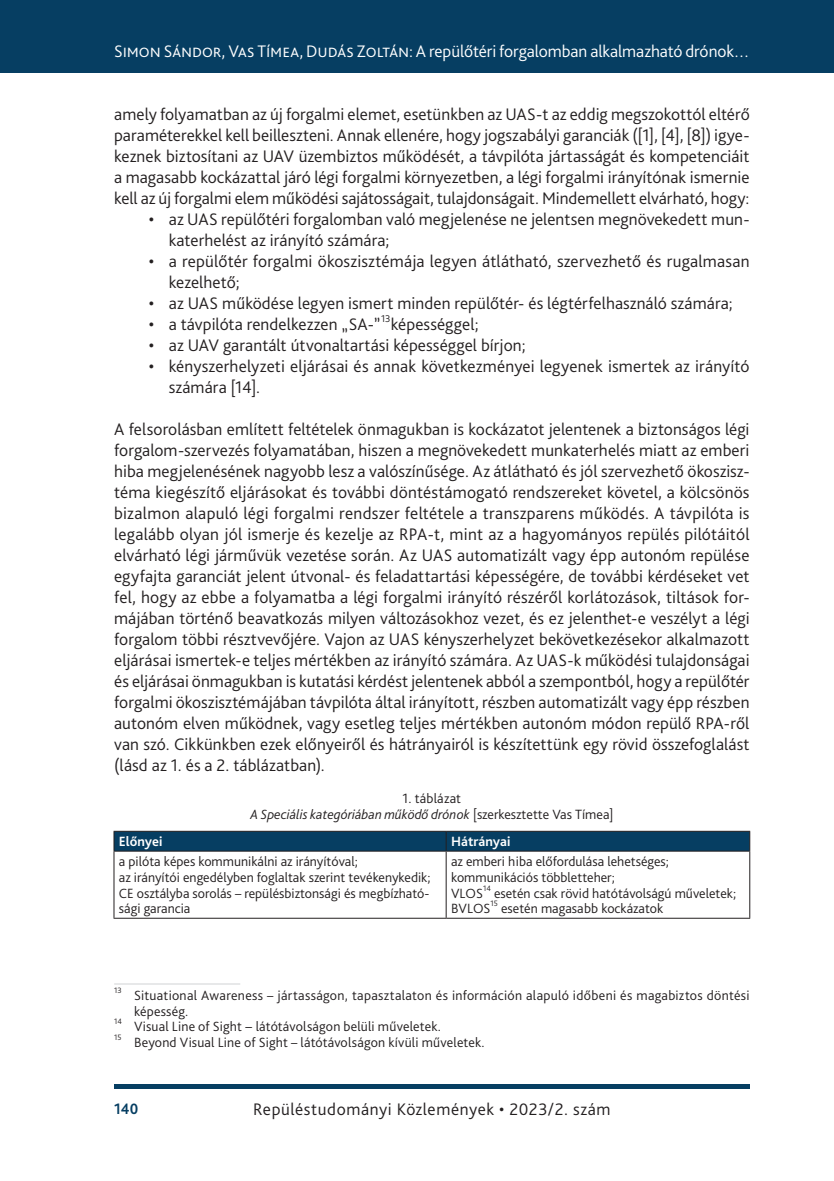
<style>
.page{position:relative;width:834px;height:1181px;background:#fff}
.page>*{position:absolute;margin:0;border:0;box-sizing:border-box;transform-origin:0 0}
._2__Body_1st_paragraph___1_sor_elötte{font:300 17.5px/21px "Bliss Pro";letter-spacing:.005em;color:#231f20}
._2__Body_1st_paragraph{font:300 17.5px/21px "Bliss Pro";color:#231f20;text-align:justify}
.t1{font:300 17.5px "Bliss Pro";letter-spacing:-.005em;color:#fff}
._2__Body_1st_paragraph___1_sor_elötte-2{font:300 17.5px "Bliss Pro";letter-spacing:.03em;color:#231f20}
.t2{font:700 15.75px "Bliss Pro";color:#063e62;scale:.95 1}
.táblázat{font:300 14px/15.8px "Bliss Pro";color:#231f20}
.Footnote_text{font:300 14px/15.8px "Bliss Pro";letter-spacing:.015em;color:#231f20}
.Táblázat_képfőléírás{font:italic 300 14px "Bliss Pro";color:#231f20}
.táblázat-2{font:700 14px "Bliss Pro";color:#fff}
.táblázat_cím{font:300 14px "Bliss Pro";color:#231f20}
.t3{font:300 10.15px "Bliss Pro";color:#231f20}
.Footnote_text-2{font:300 8.22px "Bliss Pro";color:#231f20}
.táblázat-3{font:300 8.22px "Bliss Pro";color:#231f20}
.s1{font-weight:400}
.s2{font-style:normal}
</style>
<div class="page">
<div style="left:0;top:0;width:833px;height:73px;background:#063e62"></div>
<hr style="left:833px;top:0;width:1px;height:73px;background:#063e62">
<div style="left:114px;top:1084px;width:635px;height:5px;background:#063e62"></div>
<div style="left:113px;top:831px;width:637px;height:19px;background:#063e62"></div>
<hr style="left:113px;top:850px;width:333px;height:1px;background:#231f20">
<hr style="left:113px;top:851px;width:1px;height:67px;background:#231f20">
<hr style="left:446px;top:850px;width:304px;height:1px;background:#231f20">
<hr style="left:445px;top:851px;width:1px;height:67px;background:#231f20">
<hr style="left:749px;top:851px;width:1px;height:67px;background:#231f20">
<hr style="left:113px;top:918px;width:333px;height:1px;background:#231f20">
<hr style="left:446px;top:918px;width:304px;height:1px;background:#231f20">
<hr style="left:114px;top:983px;width:126px;height:1px;background:#d1d2d4">
<p class="t1" style="left:114px;top:41px;width:636px">Simon Sándor, Vas Tímea, Dudás Zoltán: A repülőtéri forgalomban alkalmazható drónok…</p>
<p class="_2__Body_1st_paragraph" style="left:114px;top:103px;width:637px">amely folyamatban az új forgalmi elemet, esetünkben az UAS-t az eddig megszokottól eltérő paraméterekkel kell beilleszteni. Annak ellenére, hogy jogszabályi garanciák ([1], [4], [8]) igye&shy;keznek biztosítani az UAV üzembiztos működését, a távpilóta jártasságát és kompetenciáit a magasabb kockázattal járó légi forgalmi környezetben, a légi forgalmi irányítónak ismernie kell az új forgalmi elem működési sajátosságait, tulajdonságait. Mindemellett elvárható, hogy:</p>
<p class="_2__Body_1st_paragraph___1_sor_elötte" style="left:169px;top:208px;width:582px;text-indent:-20px"><span class="s1">•</span> az UAS repülőtéri forgalomban való megjelenése ne jelentsen megnövekedett mun&shy;katerhelést az irányító számára;</p>
<p class="_2__Body_1st_paragraph___1_sor_elötte" style="left:169px;top:250px;width:582px;text-indent:-20px"><span class="s1">•</span> a repülőtér forgalmi ökoszisztémája legyen átlátható, szervezhető és rugalmasan kezelhető;</p>
<p class="_2__Body_1st_paragraph___1_sor_elötte" style="left:149px;top:292px;width:585px"><span class="s1">•</span> az UAS működése legyen ismert minden repülőtér- és légtérfelhasználó számára;</p>
<p class="_2__Body_1st_paragraph___1_sor_elötte" style="left:149px;top:313px;width:233px"><span class="s1">•</span> a távpilóta rendelkezzen „SA-”</p>
<p class="t3" style="left:381px;top:312px;width:11px">13</p>
<p class="_2__Body_1st_paragraph___1_sor_elötte" style="left:391px;top:313px;width:89px">képességgel;</p>
<p class="_2__Body_1st_paragraph___1_sor_elötte" style="left:149px;top:334px;width:378px"><span class="s1">•</span> az UAV garantált útvonaltartási képességgel bírjon;</p>
<p class="_2__Body_1st_paragraph___1_sor_elötte" style="left:169px;top:355px;width:582px;text-indent:-20px"><span class="s1">•</span> kényszerhelyzeti eljárásai és annak következményei legyenek ismertek az irányító számára [14].</p>
<p class="_2__Body_1st_paragraph___1_sor_elötte" style="left:114px;top:418px;width:637px;text-align:justify">A felsorolásban említett feltételek önmagukban is kockázatot jelentenek a biztonságos légi forgalom-szervezés folyamatában, hiszen a megnövekedett munkaterhelés miatt az emberi hiba megjelenésének nagyobb lesz a valószínűsége. Az átlátható és jól szervezhető ökoszisz&shy;téma kiegészítő eljárásokat és további döntéstámogató rendszereket követel, a kölcsönös bizalmon alapuló légi forgalmi rendszer feltétele a transzparens működés. A távpilóta is legalább olyan jól ismerje és kezelje az RPA-t, mint az a hagyományos repülés pilótáitól elvárható légi járművük vezetése során. Az UAS automatizált vagy épp autonóm repülése egyfajta garanciát jelent útvonal- és feladattartási képességére, de további kérdéseket vet fel, hogy az ebbe a folyamatba a légi forgalmi irányító részéről korlátozások, tiltások for&shy;májában történő beavatkozás milyen változásokhoz vezet, és ez jelenthet-e veszélyt a légi forgalom többi résztvevőjére. Vajon az UAS kényszerhelyzet bekövetkezésekor alkalmazott eljárásai ismertek-e teljes mértékben az irányító számára. Az UAS-k működési tulajdonságai és eljárásai önmagukban is kutatási kérdést jelentenek abból a szempontból, hogy a repülőtér forgalmi ökoszisztémájában távpilóta által irányított, részben automatizált vagy épp részben autonóm elven működnek, vagy esetleg teljes mértékben autonóm módon repülő RPA-ről van szó. Cikkünkben ezek előnyeiről és hátrányairól is készítettünk egy rövid összefoglalást (lásd az -1. és a -2. táblázatban).</p>
<p class="táblázat_cím" style="left:402px;top:790px;width:60px">1. táblázat</p>
<p class="Táblázat_képfőléírás" style="left:250px;top:805px;width:364px">A Speciális kategóriában működő drónok <span class="s2">[szerkesztette Vas Tímea]</span></p>
<p class="táblázat-2" style="left:119px;top:833px;width:45px">Előnyei</p>
<p class="táblázat-2" style="left:451px;top:833px;width:61px">Hátrányai</p>
<p class="táblázat" style="left:119px;top:853px;width:240px">a pilóta képes kommunikálni az irányítóval;</p>
<p class="táblázat" style="left:119px;top:869px;width:313px">az irányítói engedélyben foglaltak szerint tevékenykedik;</p>
<p class="táblázat" style="left:119px;top:884px;width:312px">CE osztályba sorolás – repülésbiztonsági és megbízható&shy;sági garancia</p>
<p class="táblázat" style="left:451px;top:853px;width:219px">az emberi hiba előfordulása lehetséges;</p>
<p class="táblázat" style="left:451px;top:869px;width:165px">kommunikációs többletteher;</p>
<p class="táblázat" style="left:451px;top:884px;width:33px">VLOS</p>
<p class="táblázat-3" style="left:483px;top:882px;width:9px">14</p>
<p class="táblázat" style="left:494px;top:884px;width:244px">esetén csak rövid hatótávolságú műveletek;</p>
<p class="táblázat" style="left:451px;top:900px;width:41px">BVLOS</p>
<p class="táblázat-3" style="left:490px;top:898px;width:9px">15</p>
<p class="táblázat" style="left:501px;top:900px;width:163px">esetén magasabb kockázatok</p>
<p class="Footnote_text-2" style="left:114px;top:985px;width:9px">13</p>
<p class="Footnote_text" style="left:134px;top:987px;width:617px">Situational Awareness – jártasságon, tapasztalaton és információn alapuló időbeni és magabiztos döntési képesség.</p>
<p class="Footnote_text-2" style="left:114px;top:1016px;width:9px">14</p>
<p class="Footnote_text" style="left:134px;top:1018px;width:308px">Visual Line of Sight − látótávolságon belüli műveletek.</p>
<p class="Footnote_text-2" style="left:114px;top:1032px;width:9px">15</p>
<p class="Footnote_text" style="left:134px;top:1034px;width:352px">Beyond Visual Line of Sight – látótávolságon kívüli műveletek.</p>
<p class="t2" style="left:114px;top:1099px;width:27px">140</p>
<p class="_2__Body_1st_paragraph___1_sor_elötte-2" style="left:253px;top:1098px;width:359px">Repüléstudományi Közlemények • 2023/2. szám</p>
</div>
